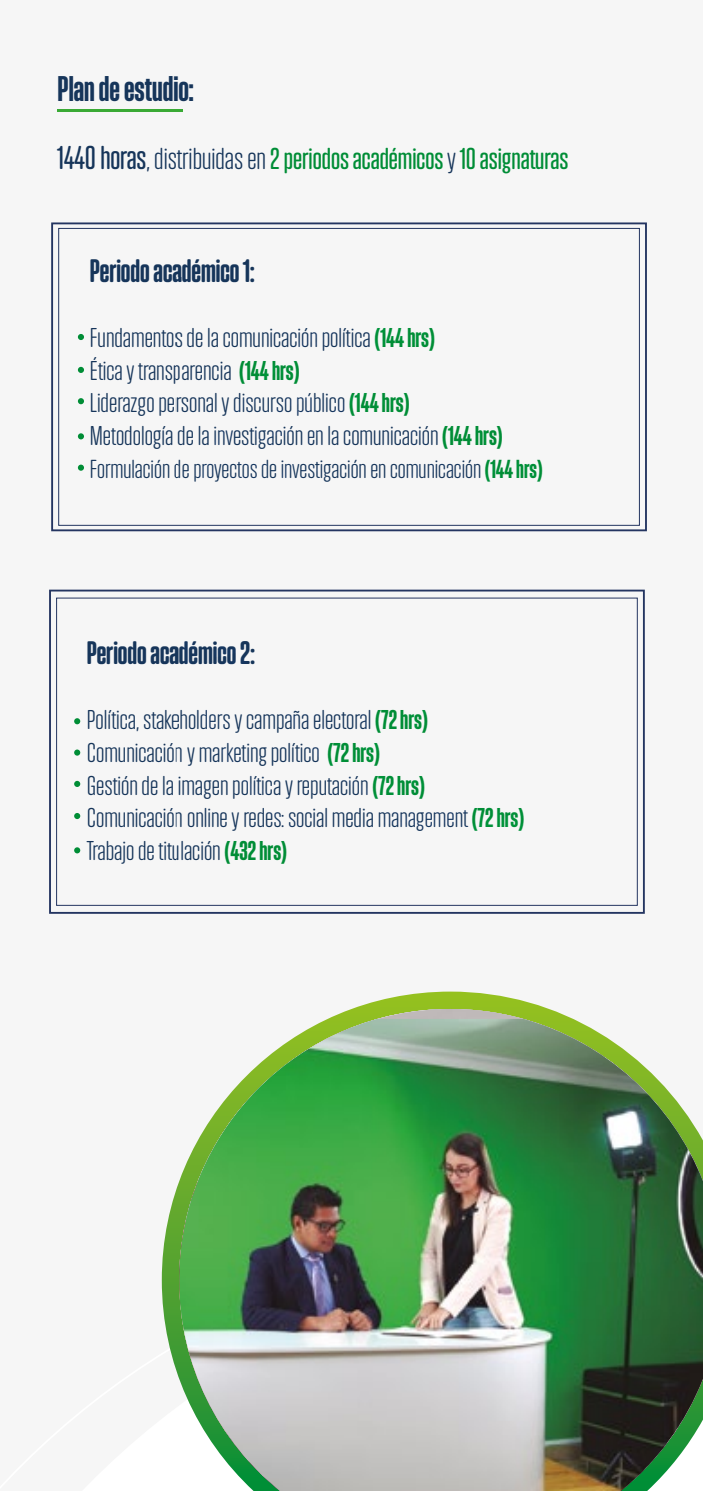
<style>
.page{position:relative;width:703px;height:1491px;background:#fff}
.page>*{position:absolute;margin:0;border:0;box-sizing:border-box;transform-origin:0 0}
.t1{font:600 38.25px "Brecksville";color:#16355a}
.t2{font:35px "Brecksville Semi Bold Display";color:#16355a}
.t3{font:32.5px "Brecksville Regular Display";color:#008d36}
.t4{font:29.25px/32.5px "Brecksville Light Display";color:#16355a}
.t5{font:28px "Brecksville Light Display";color:#16355a}
.s1{font-size:35.5px;color:#16355a}
.s2{font-family:"Brecksville Light Display";color:#16355a}
.s3{font-family:"Brecksville";font-weight:600;color:#008d36}
</style>
<div class="page">
<div style="left:0;top:0;width:702px;height:1490px;background:#f6f6f6"></div>
<hr style="left:58px;top:109px;width:125px;height:3px;background:#3aaa35">
<svg style="left:206px;top:304px;width:441px;height:475px"></svg>
<div style="left:551px;top:587px;width:18px;height:9px;background:#f6f6f6"></div>
<div style="left:51px;top:222px;width:595px;height:309px;border:2px solid #243561"></div>
<div style="left:58px;top:228px;width:581px;height:297px;border:1px solid #243561"></div>
<div style="left:49px;top:589px;width:595px;height:324px;border:2px solid #243561"></div>
<svg style="left:162px;top:991px;width:384px;height:387px"></svg>
<img style="left:179px;top:1008px;width:392px;height:10px">
<img style="left:179px;top:1018px;width:523px;height:472px">
<div style="left:74px;top:780px;width:6px;height:7px;background:#008d36;border-radius:50%"></div>
<svg style="left:74px;top:718px;width:6px;height:6px"></svg>
<svg style="left:74px;top:812px;width:6px;height:7px"></svg>
<svg style="left:74px;top:749px;width:6px;height:6px"></svg>
<svg style="left:74px;top:847px;width:6px;height:6px"></svg>
<svg style="left:78px;top:334px;width:6px;height:6px"></svg>
<svg style="left:78px;top:464px;width:6px;height:6px"></svg>
<svg style="left:78px;top:433px;width:6px;height:6px"></svg>
<svg style="left:78px;top:398px;width:6px;height:6px"></svg>
<svg style="left:78px;top:367px;width:6px;height:6px"></svg>
<h1 class="t1" style="left:58px;top:71px;width:137px">Plan de estudio:</h1>
<p class="t3" style="left:58px;top:143px;width:512px"><span class="s1">1440 horas</span><span class="s2">, distribuidas en</span> 2 periodos académicos <span class="s2">y</span> 10 asignaturas</p>
<p class="t2" style="left:90px;top:254px;width:166px">Periodo académico 1:</p>
<p class="t4" style="left:90px;top:321px;width:414px">Fundamentos de la comunicación política <span class="s3">(144 hrs)<br></span>Ética y transparencia <span class="s3">(144 hrs)<br></span>Liderazgo personal y discurso público <span class="s3">(144 hrs)<br></span>Metodología de la investigación en la comunicación <span class="s3">(144 hrs)</span></p>
<p class="t5" style="left:90px;top:455px;width:454px">Formulación de proyectos de investigación en comunicación <span class="s3">(144 hrs)</span></p>
<p class="t2" style="left:87px;top:636px;width:169px">Periodo académico 2:</p>
<p class="t4" style="left:87px;top:703px;width:439px">Política, stakeholders y campaña electoral <span class="s3">(72 hrs)<br></span>Comunicación y marketing político <span class="s3">(72 hrs)<br></span>Gestión de la imagen política y reputación <span class="s3">(72 hrs)<br></span>Comunicación online y redes: social media management <span class="s3">(72 hrs)<br></span>Trabajo de titulación <span class="s3">(432 hrs)</span></p>
</div>
